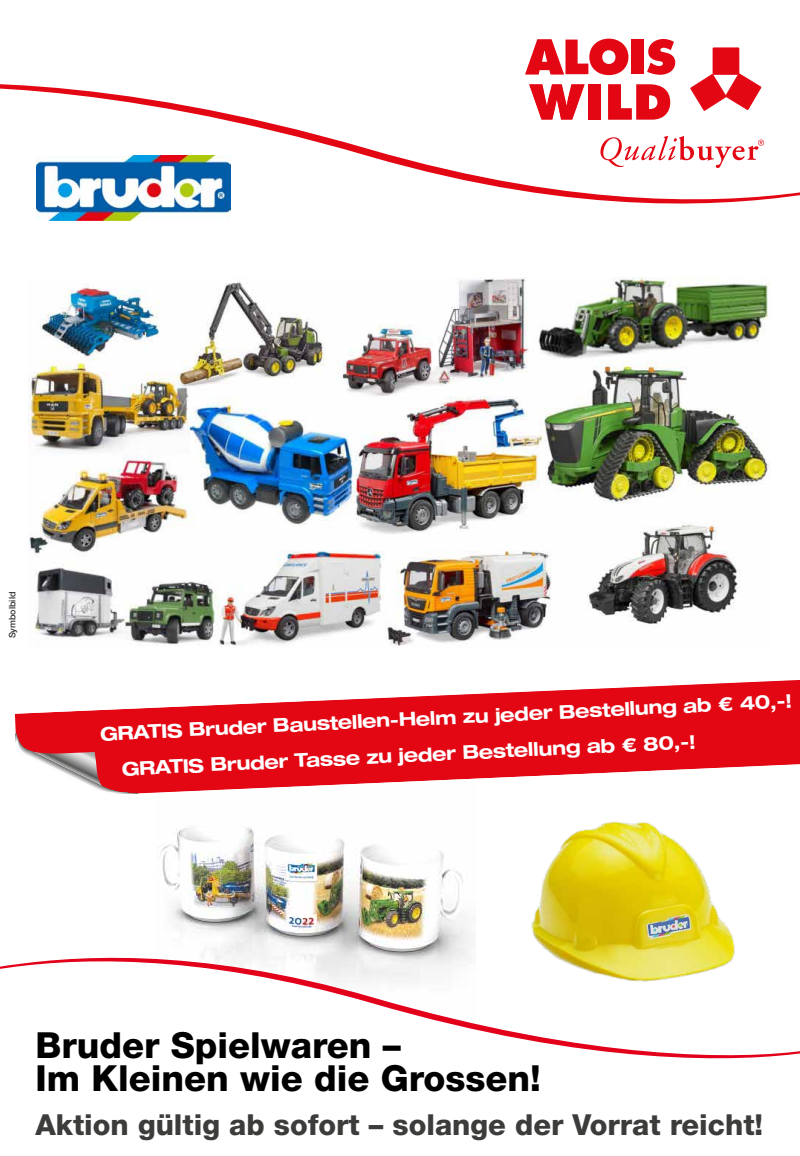
<style>
.page{position:relative;width:800px;height:1156px;background:#fff}
.page>*{position:absolute;margin:0;border:0;box-sizing:border-box;transform-origin:0 0}
.t1{font:800 36px/33px "Helvetica Neue LT Pro";color:#000}
.t2{font:800 29px "Helvetica Neue LT Pro";color:#3c3c3b}
.t3{font:700 expanded 19px/35.9px "Helvetica Neue LT Pro";color:#fff}
.t4{font:500 9px "Helvetica Neue LT Pro";color:#333}
</style>
<div class="page">
<img style="left:160px;top:828px;width:311px;height:119px">
<svg style="left:0;top:73px;width:800px;height:131px"></svg>
<svg style="left:525px;top:39px;width:103px;height:36px"></svg>
<div style="left:632px;top:40px;width:12px;height:34px;background:#e30613"></div>
<svg style="left:647px;top:39px;width:28px;height:36px"></svg>
<div style="left:588px;top:84px;width:13px;height:36px;background:#e30613"></div>
<svg style="left:529px;top:84px;width:56px;height:36px"></svg>
<svg style="left:608px;top:84px;width:62px;height:36px"></svg>
<svg style="left:690px;top:48px;width:71px;height:63px"></svg>
<svg style="left:600px;top:136px;width:164px;height:32px"></svg>
<svg style="left:0;top:947px;width:800px;height:112px"></svg>
<img style="left:36px;top:155px;width:195px;height:66px">
<svg style="left:15px;top:680px;width:785px;height:114px;fill:#e30613"></svg>
<svg style="left:16px;top:729px;width:122px;height:65px"></svg>
<img style="left:28px;top:277px;width:741px;height:369px">
<img style="left:488px;top:821px;width:295px;height:179px">
<p class="t4" style="left:7px;top:638px;width:48px;rotate:-90deg">Symbolbild</p>
<p class="t3" style="left:119px;top:716px;width:675px;text-indent:-20px;rotate:-3deg">GRATIS Bruder Baustellen-Helm zu jeder Bestellung ab € 40,-!<br>GRATIS Bruder Tasse zu jeder Bestellung ab € 80,-!</p>
<h1 class="t1" style="left:35px;top:1028px;width:507px">Bruder Spielwaren –<br>Im Kleinen wie die Grossen!</h1>
<h2 class="t2" style="left:35px;top:1107px;width:729px">Aktion gültig ab sofort – solange der Vorrat reicht!</h2>
</div>
